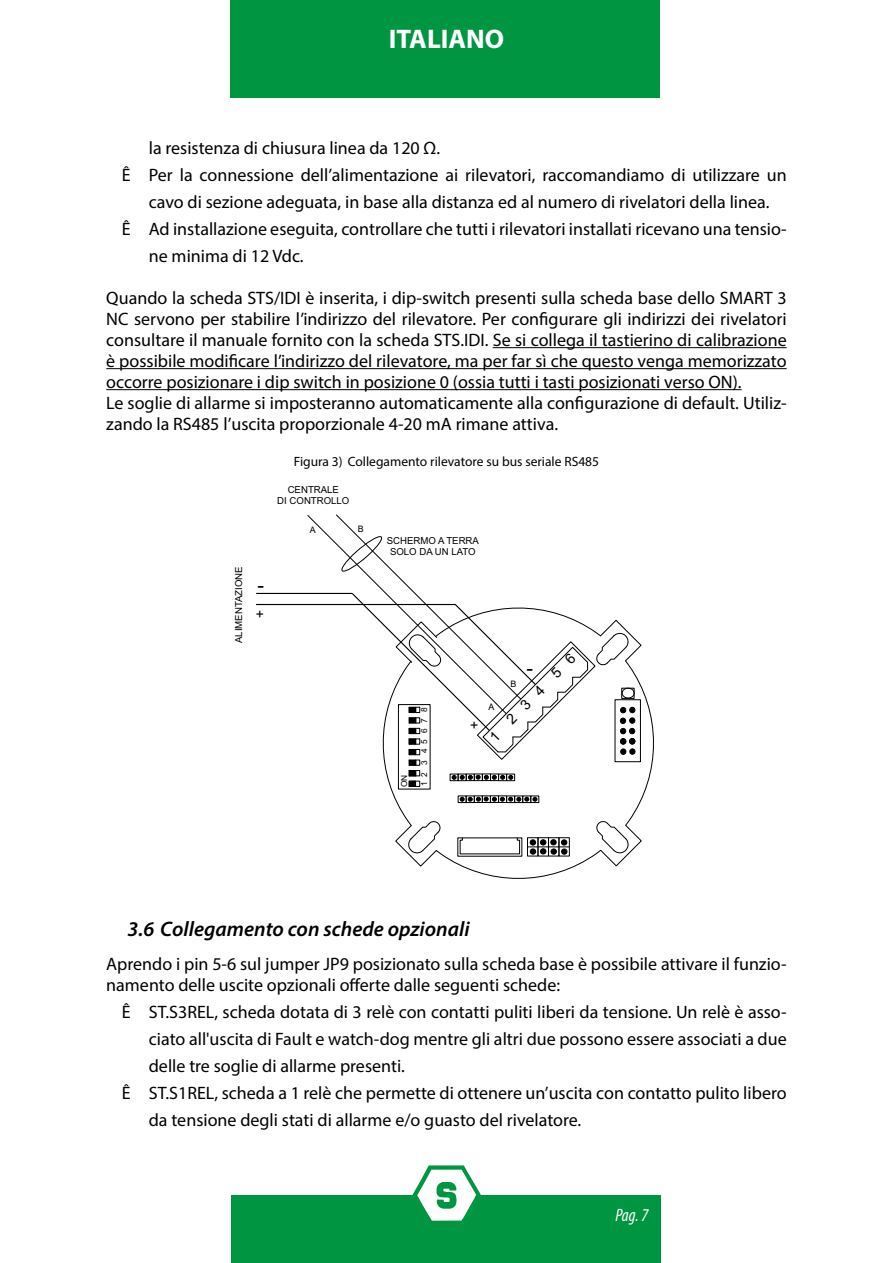
<style>
.page{position:relative;width:893px;height:1263px;background:#fff}
.page>*{position:absolute;margin:0;border:0;box-sizing:border-box;transform-origin:0 0}
.t1{font:700 27px "Myriad Pro";color:#fff}
.t2{font:italic 600 21px "Myriad Pro";color:#000}
.t3{font:19.8px "Arial";color:#000}
.t4{font:18px/21px "Myriad Pro";color:#000}
.t5{font:italic condensed 18px "Myriad Pro";color:#fff}
.t6{font:14.4px "Arial";color:#000}
.t7{font:13.95px "Arial";color:#000}
.t8{font:13.5px "Myriad Pro";color:#000}
.t9{font:9.6px/10.8px "Arial";color:#000;text-align:center}
.t10{font:8.85px "Arial";color:#000}
.t11{font:8.4px "Arial";color:#000}
</style>
<div class="page">
<div style="left:232px;top:1195px;width:429px;height:68px;background:#009641"></div>
<div style="left:230px;top:0;width:430px;height:98px;background:#009641"></div>
<svg style="left:412px;top:1165px;width:69px;height:56px"></svg>
<hr style="left:493px;top:347px;width:294px;height:1px;background:#000">
<hr style="left:106px;top:368px;width:681px;height:1px;background:#000">
<hr style="left:106px;top:389px;width:636px;height:1px;background:#000">
<hr style="left:256px;top:593px;width:96px;height:1px;background:#000">
<hr style="left:256px;top:604px;width:199px;height:1px;background:#000">
<svg style="left:307px;top:514px;width:347px;height:365px"></svg>
<h1 class="t1" style="left:389px;top:22px;width:117px">ITALIANO</h1>
<p class="t4" style="left:149px;top:137px;width:293px">la resistenza di chiusura linea da 120 Ω.</p>
<p class="t4" style="left:122px;top:164px;width:666px">³ Per la connessione dell’alimentazione ai rilevatori, raccomandiamo di utilizzare un</p>
<p class="t4" style="left:149px;top:191px;width:622px">cavo di sezione adeguata, in base alla distanza ed al numero di rivelatori della linea.</p>
<p class="t4" style="left:122px;top:218px;width:666px">³ Ad installazione eseguita, controllare che tutti i rilevatori installati ricevano una tensio-</p>
<p class="t4" style="left:149px;top:245px;width:156px">ne minima di 12 Vdc.</p>
<p class="t4" style="left:106px;top:287px;width:682px">Quando la scheda STS/IDI è inserita, i dip-switch presenti sulla scheda base dello SMART 3<br>NC servono per stabilire l’indirizzo del rilevatore. Per configurare gli indirizzi dei rivelatori consultare il manuale fornito con la scheda STS.IDI. Se si collega il tastierino di calibrazione è possibile modificare l’indirizzo del rilevatore, ma per far sì che questo venga memorizzato occorre posizionare i dip switch in posizione 0 (ossia tutti i tasti posizionati verso ON).<br>Le soglie di allarme si imposteranno automaticamente alla configurazione di default. Utiliz&shy;zando la RS485 l’uscita proporzionale 4-20 mA rimane attiva.</p>
<p class="t8" style="left:294px;top:453px;width:307px">Figura 3) Collegamento rilevatore su bus seriale RS485</p>
<p class="t9" style="left:277px;top:484px;width:74px">CENTRALE<br>DI CONTROLLO</p>
<p class="t9" style="left:233px;top:643px;width:78px;rotate:-90deg">ALIMENTAZIONE</p>
<p class="t3" style="left:258px;top:571px;width:8px">-</p>
<p class="t7" style="left:256px;top:604px;width:10px">+</p>
<p class="t10" style="left:310px;top:524px;width:7px">A</p>
<p class="t10" style="left:358px;top:523px;width:7px">B</p>
<p class="t9" style="left:387px;top:535px;width:94px">SCHERMO A TERRA<br>SOLO DA UN LATO</p>
<p class="t11" style="left:398px;top:787px;width:14px;rotate:-90deg">ON</p>
<p class="t11" style="left:418px;top:786px;width:80px;rotate:-90deg">1 2 3 4 5 6 7 8</p>
<p class="t7" style="left:470px;top:716px;width:10px">+</p>
<p class="t6" style="left:485px;top:732px;width:118px;rotate:-46deg">1 2 3 4 5 6</p>
<p class="t3" style="left:526px;top:654px;width:8px">-</p>
<p class="t10" style="left:511px;top:677px;width:7px">B</p>
<p class="t10" style="left:489px;top:700px;width:7px">A</p>
<p class="t2" style="left:128px;top:915px;width:343px">3.6 Collegamento con schede opzionali</p>
<p class="t4" style="left:106px;top:953px;width:682px">Aprendo i pin 5-6 sul jumper JP9 posizionato sulla scheda base è possibile attivare il funzio&shy;namento delle uscite opzionali offerte dalle seguenti schede:</p>
<p class="t4" style="left:122px;top:1001px;width:666px">³ ST.S3REL, scheda dotata di 3 relè con contatti puliti liberi da tensione. Un relè è asso-</p>
<p class="t4" style="left:149px;top:1028px;width:639px">ciato all'uscita di Fault e watch-dog mentre gli altri due possono essere associati a due</p>
<p class="t4" style="left:149px;top:1055px;width:258px">delle tre soglie di allarme presenti.</p>
<p class="t4" style="left:122px;top:1082px;width:666px">³ ST.S1REL, scheda a 1 relè che permette di ottenere un’uscita con contatto pulito libero</p>
<p class="t4" style="left:149px;top:1109px;width:434px">da tensione degli stati di allarme e/o guasto del rivelatore.</p>
<p class="t5" style="left:615px;top:1204px;width:35px">Pag. 7</p>
</div>
